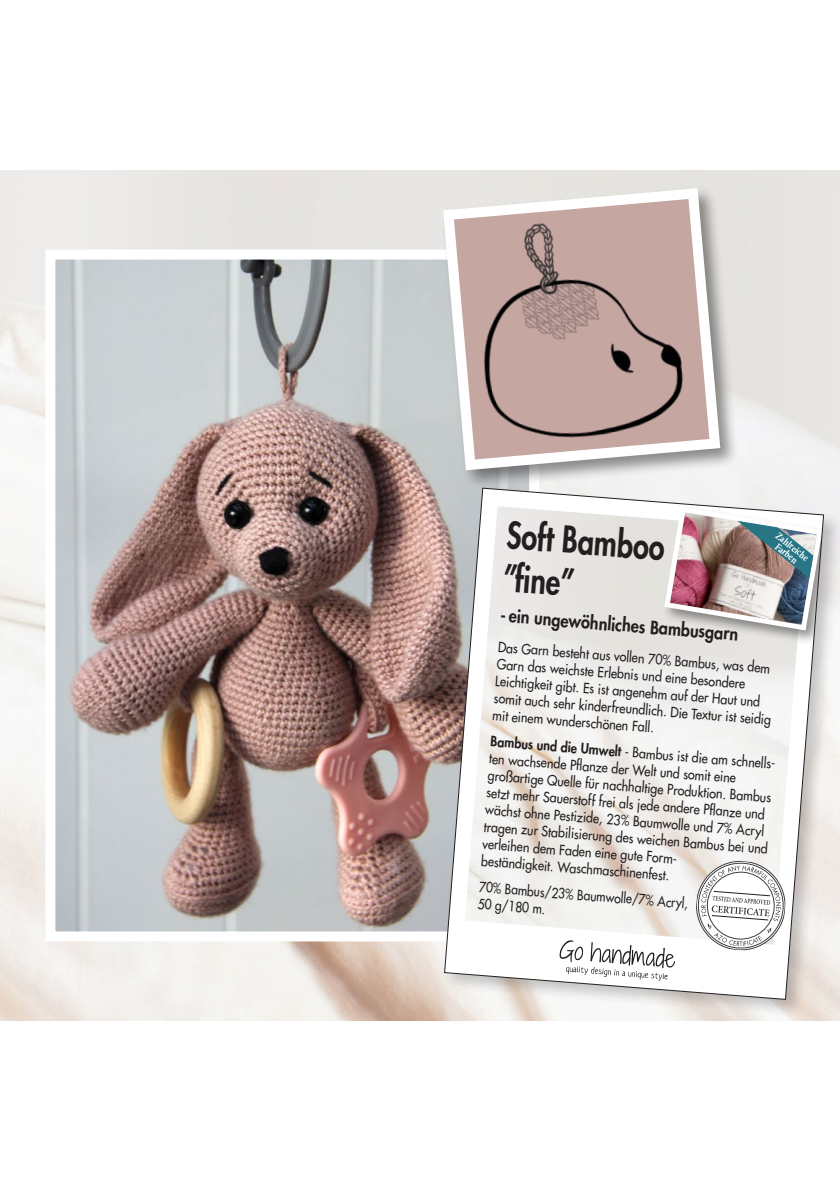
<style>
.page{position:relative;width:840px;height:1191px;background:#fff}
.page>*{position:absolute;margin:0;border:0;box-sizing:border-box;transform-origin:0 0}
.t1{font:800 35.8px/42.6px "Futura Std";color:#231f20;scale:.8 1}
.t2{font:800 18px "Futura Std";color:#231f20;scale:.9 1}
.t3{font:500 13.8px/17.2px "Futura Std";color:#231f20;scale:.9 1}
.t4{font:500 13.8px/17.8px "Futura Std";color:#231f20;scale:.87 1}
.t5{font:700 10.4px/9px "Minion Pro";color:#fff;text-align:center;scale:.86 1}
.s1{font-weight:800}
</style>
<div class="page">
<img style="left:56px;top:260px;width:385px;height:670px">
<div style="left:45px;top:249px;width:494px;height:692px;border:10px solid #fff"></div>
<div style="left:440px;top:185px;width:299px;height:304px;background:#231f20;opacity:.5"></div>
<svg style="left:437px;top:183px;width:288px;height:293px;background:#c4b1ad"></svg>
<div style="left:441px;top:485px;width:398px;height:533px;background:#231f20;opacity:.24"></div>
<svg style="left:444px;top:487px;width:379px;height:513px"></svg>
<h1 class="t1" style="left:507px;top:514px;width:200px;rotate:4deg">Soft Bamboo ”fi ne”</h1>
<h2 class="t2" style="left:501px;top:603px;width:266px;rotate:5deg">- ein ungewöhnliches Bambusgarn</h2>
<p class="t3" style="left:498px;top:637px;width:310px;rotate:5deg">Das Garn besteht aus vollen 70% Bambus, was dem Garn das weichste Erlebnis und eine besondere Leichtigkeit gibt. Es ist angenehm auf der Haut und somit auch sehr kinderfreundlich. Die Textur ist seidig mit einem wunderschönen Fall.</p>
<p class="t3" style="left:491px;top:731px;width:322px;rotate:5deg"><span class="s1">Bambus und die Umwelt</span> - Bambus ist die am schnells&shy;ten wachsende Pfl anze der Welt und somit eine großartige Quelle für nachhaltige Produktion. Bambus setzt mehr Sauerstoff frei als jede andere Pfl anze und wächst ohne Pestizide, 23% Baumwolle und 7% Acryl tragen zur Stabilisierung des weichen Bambus bei und verleihen dem Faden eine gute Form-<br>beständigkeit. Waschmaschinenfest.</p>
<p class="t4" style="left:480px;top:877px;width:242px;rotate:5deg">70% Bambus/23% Baumwolle/7% Acryl,<br>50 g/180 m.</p>
<p class="t5" style="left:779px;top:530px;width:47px;rotate:39deg">Zahlreiche<br>Farben</p>
</div>
